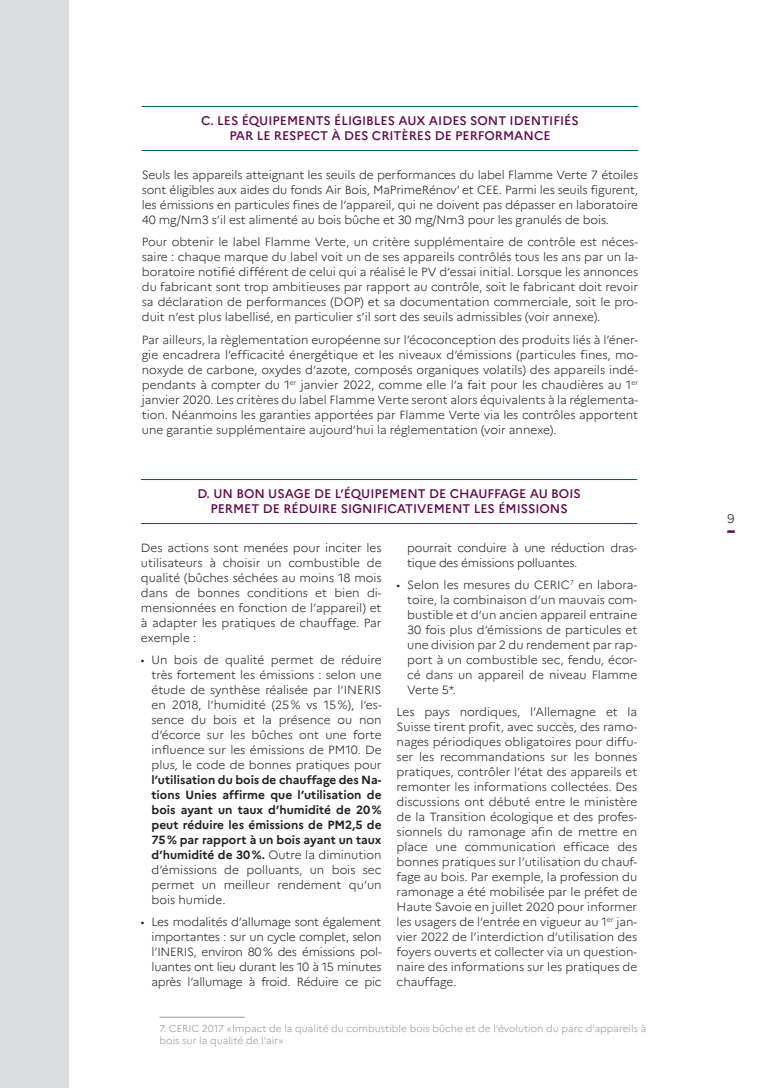
<style>
.page{position:relative;width:780px;height:1088px;background:#fff}
.page>*{position:absolute;margin:0;border:0;box-sizing:border-box;transform-origin:0 0}
.t1{font:500 12.5px/15px "Marianne";color:#63084d;text-align:center}
.t2{font:300 12.5px "Marianne";color:#231f20}
.t3{font:300 11.88px/15px "Marianne";color:#231f20;text-align:justify}
.t4{font:700 11.88px/15px "Marianne";color:#231f20;text-align:justify}
.t5{font:300 11.88px/15px "Marianne";letter-spacing:-.02em;color:#231f20}
.t6{font:300 10px/12.5px "Marianne";color:#939598}
.s1{font-weight:300}
</style>
<div class="page">
<div style="left:0;top:0;width:69px;height:1088px;background:#dcdddf"></div>
<svg style="left:727px;top:530px;width:7px;height:3px"></svg>
<hr style="left:142px;top:106px;width:496px;height:1px;background:#0a5b54">
<hr style="left:142px;top:150px;width:496px;height:1px;background:#0a5b54">
<hr style="left:159px;top:1017px;width:85px;height:1px;background:#939598">
<hr style="left:141px;top:479px;width:496px;height:1px;background:#0a5b54">
<hr style="left:141px;top:523px;width:496px;height:1px;background:#0a5b54">
<p class="t1" style="left:201px;top:113px;width:379px">C. LES ÉQUIPEMENTS ÉLIGIBLES AUX AIDES SONT IDENTIFIÉS<br>PAR LE RESPECT À DES CRITÈRES DE PERFORMANCE</p>
<p class="t3" style="left:142px;top:168px;width:498px">Seuls les appareils atteignant les seuils de performances du label Flamme Verte 7 étoiles sont éligibles aux aides du fonds Air Bois, MaPrimeRénov’ et CEE. Parmi les seuils figurent, les émissions en particules fines de l’appareil, qui ne doivent pas dépasser en laboratoire 40 mg/Nm3 s’il est alimenté au bois bûche et 30 mg/Nm3 pour les granulés de bois.</p>
<p class="t3" style="left:142px;top:235px;width:498px">Pour obtenir le label Flamme Verte, un critère supplémentaire de contrôle est néces&shy;saire : chaque marque du label voit un de ses appareils contrôlés tous les ans par un la&shy;boratoire notifié différent de celui qui a réalisé le PV d’essai initial. Lorsque les annonces du fabricant sont trop ambitieuses par rapport au contrôle, soit le fabricant doit revoir sa déclaration de performances (DOP) et sa documentation commerciale, soit le pro&shy;duit n’est plus labellisé, en particulier s’il sort des seuils admissibles (voir annexe).</p>
<p class="t3" style="left:142px;top:332px;width:498px">Par ailleurs, la règlementation européenne sur l’écoconception des produits liés à l’éner&shy;gie encadrera l’efficacité énergétique et les niveaux d’émissions (particules fines, mo&shy;noxyde de carbone, oxydes d’azote, composés organiques volatils) des appareils indé&shy;pendants à compter du 1<sup>er</sup> janvier 2022, comme elle l’a fait pour les chaudières au 1<sup>er </sup>janvier 2020. Les critères du label Flamme Verte seront alors équivalents à la réglementa&shy;tion. Néanmoins les garanties apportées par Flamme Verte via les contrôles apportent une garantie supplémentaire aujourd’hui la réglementation (voir annexe).</p>
<p class="t1" style="left:197px;top:485px;width:385px">D. UN BON USAGE DE L’ÉQUIPEMENT DE CHAUFFAGE AU BOIS<br>PERMET DE RÉDUIRE SIGNIFICATIVEMENT LES ÉMISSIONS</p>
<p class="t5" style="left:407px;top:540px;width:231px">pourrait conduire à une réduction dras&shy;tique des émissions polluantes.</p>
<p class="t3" style="left:407px;top:577px;width:231px;text-indent:-11px">• Selon les mesures du CERIC<sup>7</sup> en labora&shy;toire, la combinaison d’un mauvais com&shy;bustible et d’un ancien appareil entraine 30 fois plus d’émissions de particules et une division par 2 du rendement par rap&shy;port à un combustible sec, fendu, écor&shy;cé dans un appareil de niveau Flamme Verte 5*.</p>
<p class="t3" style="left:396px;top:704px;width:242px">Les pays nordiques, l’Allemagne et la Suisse tirent profit, avec succès, des ramo&shy;nages périodiques obligatoires pour diffu&shy;ser les recommandations sur les bonnes pratiques, contrôler l’état des appareils et remonter les informations collectées. Des discussions ont débuté entre le ministère de la Transition écologique et des profes&shy;sionnels du ramonage afin de mettre en place une communication efficace des bonnes pratiques sur l’utilisation du chauf&shy;fage au bois. Par exemple, la profession du ramonage a été mobilisée par le préfet de Haute Savoie en juillet 2020 pour informer les usagers de l’entrée en vigueur au 1<sup>er</sup> jan&shy;vier 2022 de l’interdiction d’utilisation des foyers ouverts et collecter via un question&shy;naire des informations sur les pratiques de chauffage.</p>
<p class="t6" style="left:159px;top:1022px;width:488px">7. CERIC 2017 «Impact de la qualité du combustible bois bûche et de l’évolution du parc d’appareils à bois sur la qualité de l’air»</p>
<p class="t3" style="left:141px;top:540px;width:242px">Des actions sont menées pour inciter les utilisateurs à choisir un combustible de qualité (bûches séchées au moins 18 mois dans de bonnes conditions et bien di&shy;mensionnées en fonction de l’appareil) et à adapter les pratiques de chauffage. Par exemple :</p>
<p class="t3" style="left:151px;top:652px;width:232px;text-indent:-11px">• Un bois de qualité permet de réduire très fortement les émissions : selon une étude de synthèse réalisée par l’INERIS en 2018, l’humidité (25% vs 15%), l’es&shy;sence du bois et la présence ou non d’écorce sur les bûches ont une forte influence sur les émissions de PM10. De plus, le code de bonnes pratiques pour</p>
<p class="t4" style="left:151px;top:772px;width:231px">l’utilisation du bois de chauffage des Na&shy;tions Unies affirme que l’utilisation de bois ayant un taux d’humidité de 20% peut réduire les émissions de PM2,5 de 75% par rapport à un bois ayant un taux d’humidité de 30%. <span class="s1">Outre la diminution d’émissions de polluants, un bois sec permet un meilleur rendement qu’un bois humide.</span></p>
<p class="t3" style="left:151px;top:914px;width:232px;text-indent:-11px">• Les modalités d’allumage sont également importantes : sur un cycle complet, selon l’INERIS, environ 80% des émissions pol&shy;luantes ont lieu durant les 10 à 15 minutes après l’allumage à froid. Réduire ce pic</p>
<p class="t2" style="left:727px;top:511px;width:9px">9</p>
</div>
